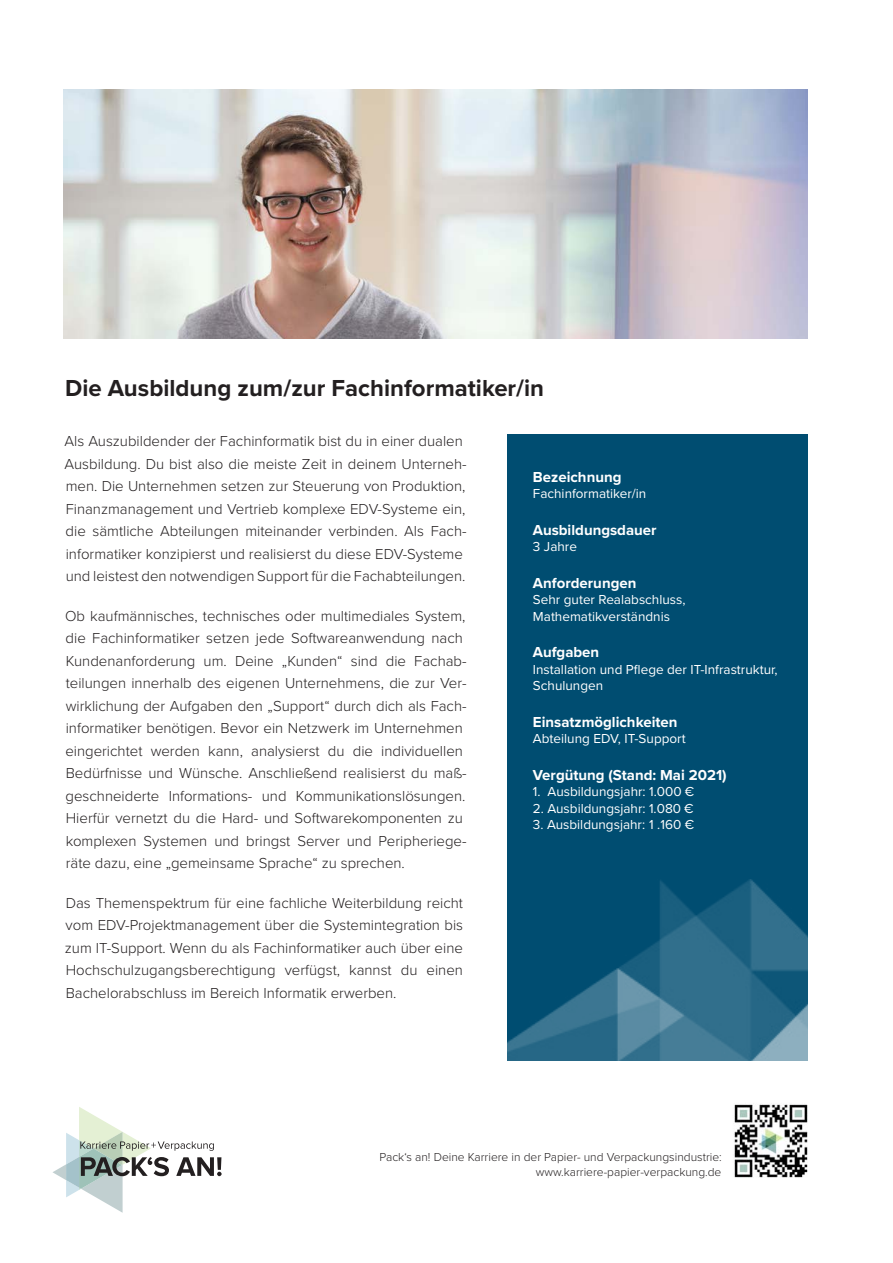
<style>
.page{position:relative;width:893px;height:1263px;background:#fff}
.page>*{position:absolute;margin:0;border:0;box-sizing:border-box;transform-origin:0 0}
.t1{font:700 24px "Proxima Nova";color:#231f20}
.t2{font:300 15px/22.5px "Proxima Nova";color:#231f20}
.t3{font:700 15px "Proxima Nova";color:#fff}
.t4{font:13.5px/16.5px "Proxima Nova";color:#fff}
.t5{font:300 12px/15px "Proxima Nova";color:#231f20;text-align:right}
</style>
<div class="page">
<div style="left:507px;top:434px;width:301px;height:627px;background:#004d71"></div>
<img style="left:507px;top:879px;width:301px;height:182px">
<svg style="left:53px;top:1107px;width:169px;height:106px"></svg>
<img style="left:734px;top:1104px;width:74px;height:74px">
<img style="left:64px;top:89px;width:744px;height:249px">
<h1 class="t1" style="left:65px;top:370px;width:480px">Die Ausbildung zum/zur Fachinformatiker/in</h1>
<p class="t2" style="left:65px;top:429px;width:404px">Als Auszubildender der Fachinformatik bist du in einer dualen Ausbildung. Du bist also die meiste Zeit in deinem Unterneh&shy;men. Die Unternehmen setzen zur Steuerung von Produktion, Finanz management und Vertrieb komplexe EDV-Systeme ein, die sämtliche Abteilungen miteinander verbinden. Als Fach&shy;informatiker konzipierst und realisierst du diese EDV-Systeme und leistest den notwendigen Support für die Fach abteilungen.</p>
<p class="t2" style="left:65px;top:604px;width:403px">Ob kaufmännisches, technisches oder multimediales System, die Fach informatiker setzen jede Softwareanwendung nach Kunden anforderung um. Deine „Kunden“ sind die Fachab&shy;teilungen innerhalb des eigenen Unternehmens, die zur Ver&shy;wirklichung der Aufgaben den „Support“ durch dich als Fach&shy;informatiker benötigen. Bevor ein Netzwerk im Unternehmen eingerichtet werden kann, analysierst du die individuellen Bedürfnisse und Wünsche. Anschließend realisierst du maß&shy;geschneiderte Informations- und Kommunikations lösungen.<br>Hierfür vernetzt du die Hard- und Software komponenten zu komplexen Systemen und bringst Server und Peripheriege&shy;räte dazu, eine „gemeinsame Sprache“ zu sprechen.</p>
<p class="t2" style="left:65px;top:891px;width:400px;text-align:justify">Das Themenspektrum für eine fachliche Weiterbildung reicht vom EDV-Projekt management über die Systemintegration bis zum IT-Support. Wenn du als Fachinformatiker auch über eine Hochschulzugangs berechtigung verfügst, kannst du einen Bachelor abschluss im Bereich Informatik erwerben.</p>
<p class="t3" style="left:533px;top:466px;width:90px">Bezeichnung</p>
<p class="t4" style="left:533px;top:485px;width:115px">Fachinformatiker/in</p>
<p class="t3" style="left:533px;top:519px;width:125px">Ausbildungsdauer</p>
<p class="t4" style="left:533px;top:538px;width:46px">3 Jahre</p>
<p class="t3" style="left:533px;top:572px;width:105px">Anforderungen</p>
<p class="t4" style="left:533px;top:591px;width:154px">Sehr guter Realabschluss,<br>Mathematikverständnis</p>
<p class="t3" style="left:533px;top:641px;width:68px">Aufgaben</p>
<p class="t4" style="left:533px;top:660px;width:246px">Installation und Pflege der IT-Infrastruktur,<br>Schulungen</p>
<p class="t3" style="left:533px;top:711px;width:146px">Einsatzmöglichkeiten</p>
<p class="t4" style="left:533px;top:730px;width:154px">Abteilung EDV, IT-Support</p>
<p class="t3" style="left:533px;top:764px;width:195px">Vergütung (Stand: Mai 2021)</p>
<p class="t4" style="left:533px;top:783px;width:163px">1. Ausbildungsjahr: 1.000 €</p>
<p class="t4" style="left:533px;top:799px;width:162px">2. Ausbildungsjahr: 1.080 €</p>
<p class="t4" style="left:533px;top:816px;width:163px">3. Ausbildungsjahr: 1 .160 €</p>
<p class="t5" style="left:379px;top:1149px;width:344px">Pack‘s an! Deine Karriere in der Papier- und Verpackungsindustrie: www.karriere-papier-verpackung.de</p>
</div>
